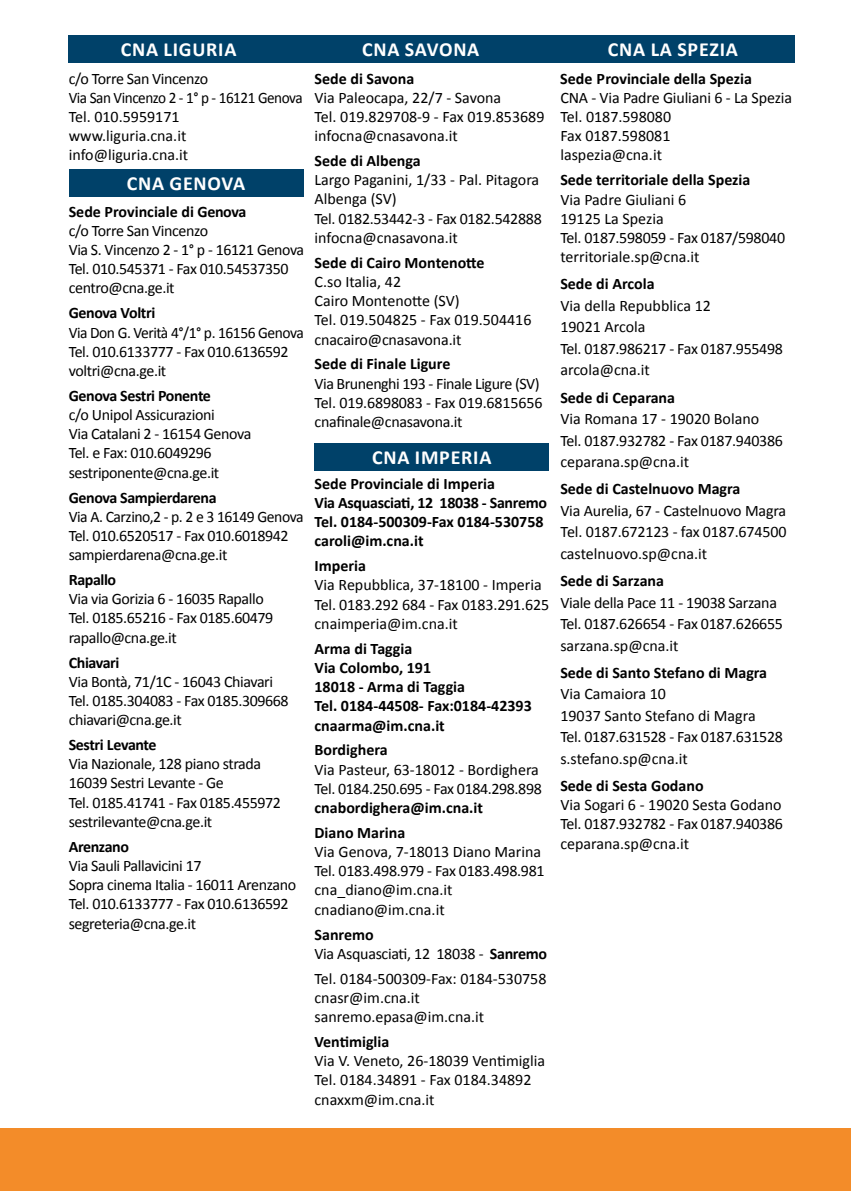
<style>
.page{position:relative;width:851px;height:1191px;background:#fff}
.page>*{position:absolute;margin:0;border:0;box-sizing:border-box;transform-origin:0 0}
.t1{font:700 20px "Calibri";letter-spacing:.04em;color:#fff}
.t2{font:16px/19.2px "Calibri";letter-spacing:-.02em;color:#000}
.t3{font:16px/19.2px "Calibri";color:#000}
.t4{font:700 16px/19.2px "Calibri";color:#000}
.t5{font:700 16px "Calibri";letter-spacing:-.025em;color:#000}
.s1{font-weight:700}
</style>
<div class="page">
<div style="left:0;top:1128px;width:850px;height:63px;background:#f38c29"></div>
<div style="left:69px;top:35px;width:725px;height:27px;background:#004169"></div>
<div style="left:314px;top:443px;width:235px;height:28px;background:#004169"></div>
<div style="left:69px;top:169px;width:234px;height:27px;background:#004169"></div>
<p class="t1" style="left:69px;top:37px;width:33px">c</p>
<p class="t1" style="left:132px;top:37px;width:106px">na liguria</p>
<p class="t1" style="left:362px;top:37px;width:119px">cna savona</p>
<p class="t1" style="left:607px;top:37px;width:80px">cna la spezi</p>
<p class="t1" style="left:725px;top:37px;width:14px">a</p>
<p class="t2" style="left:69px;top:69px;width:235px">c/o Torre San Vincenzo<br>Via San Vincenzo 2 - 1° p - 16121 Genova<br>Tel. 010.5959171<br>www.liguria.cna.it info@liguria.cna.it</p>
<p class="t1" style="left:127px;top:171px;width:120px">cna genova</p>
<p class="t4" style="left:69px;top:202px;width:179px">Sede Provinciale di Genova</p>
<p class="t2" style="left:69px;top:221px;width:237px">c/o Torre San Vincenzo<br>Via S. Vincenzo 2 - 1° p - 16121 Genova<br>Tel. 010.545371 - Fax 010.54537350 centro@cna.ge.it</p>
<p class="t4" style="left:69px;top:303px;width:88px">Genova voltri</p>
<p class="t2" style="left:69px;top:323px;width:237px">Via Don G. Verità 4°/1° p. 16156 Genova<br>Tel. 010.6133777 - Fax 010.6136592 voltri@cna.ge.it</p>
<p class="t5" style="left:69px;top:385px;width:144px">Genova Sestri Ponente</p>
<p class="t2" style="left:69px;top:405px;width:184px">c/o Unipol Assicurazioni<br>Via Catalani 2 - 16154 Genova<br>Tel. e Fax: 010.6049296 sestriponente@cna.ge.it</p>
<p class="t5" style="left:69px;top:487px;width:149px">Genova Sampierdarena</p>
<p class="t2" style="left:69px;top:507px;width:236px">Via A. Carzino,2 - p. 2 e 3 16149 Genova<br>Tel. 010.6520517 - Fax 010.6018942 sampierdarena@cna.ge.it</p>
<p class="t4" style="left:69px;top:570px;width:49px">Rapallo</p>
<p class="t2" style="left:69px;top:589px;width:206px">Via via Gorizia 6 - 16035 Rapallo<br>Tel. 0185.65216 - Fax 0185.60479 rapallo@cna.ge.it</p>
<p class="t4" style="left:69px;top:652px;width:52px">Chiavari</p>
<p class="t2" style="left:69px;top:672px;width:221px">Via Bontà, 71/1C - 16043 Chiavari<br>Tel. 0185.304083 - Fax 0185.309668 chiavari@cna.ge.it</p>
<p class="t5" style="left:69px;top:734px;width:89px">Sestri levante</p>
<p class="t2" style="left:69px;top:754px;width:214px">Via Nazionale, 128 piano strada<br>16039 Sestri Levante - Ge<br>Tel. 0185.41741 - Fax 0185.455972 sestrilevante@cna.ge.it</p>
<p class="t4" style="left:69px;top:837px;width:62px">Arenzano</p>
<p class="t2" style="left:69px;top:856px;width:229px">Via Sauli Pallavicini 17<br>Sopra cinema Italia - 16011 Arenzano<br>Tel. 010.6133777 - Fax 010.6136592 segreteria@cna.ge.it</p>
<p class="t4" style="left:314px;top:69px;width:101px">Sede di Savona</p>
<p class="t3" style="left:314px;top:88px;width:231px">Via Paleocapa, 22/7 - Savona<br>Tel. 019.829708-9 - Fax 019.853689 infocna@cnasavona.it</p>
<p class="t4" style="left:314px;top:151px;width:108px">Sede di Albenga</p>
<p class="t2" style="left:314px;top:170px;width:229px">Largo Paganini, 1/33 - Pal. Pitagora<br>Albenga (SV)<br>Tel. 0182.53442-3 - Fax 0182.542888 infocna@cnasavona.it</p>
<p class="t4" style="left:314px;top:253px;width:171px">Sede di Cairo Montenotte</p>
<p class="t3" style="left:314px;top:272px;width:218px">C.so Italia, 42<br>Cairo Montenotte (SV)<br>Tel. 019.504825 - Fax 019.504416 cnacairo@cnasavona.it</p>
<p class="t4" style="left:314px;top:354px;width:137px">Sede di Finale Ligure</p>
<p class="t2" style="left:314px;top:374px;width:229px">Via Brunenghi 193 - Finale Ligure (SV)<br>Tel. 019.6898083 - Fax 019.6815656 cnafinale@cnasavona.it</p>
<p class="t1" style="left:372px;top:445px;width:54px">cna imperi</p>
<p class="t1" style="left:479px;top:445px;width:14px">a</p>
<p class="t4" style="left:314px;top:474px;width:234px">Sede Provinciale di Imperia<br>Via Asquasciati, 12 18038 - Sanremo<br>Tel. 0184-500309-Fax 0184-530758 caroli@im.cna.it</p>
<p class="t4" style="left:314px;top:556px;width:53px">Imperia</p>
<p class="t3" style="left:314px;top:575px;width:236px">Via Repubblica, 37-18100 - Imperia<br>Tel. 0183.292 684 - Fax 0183.291.625 cnaimperia@im.cna.it</p>
<p class="t4" style="left:314px;top:639px;width:219px">Arma di Taggia<br>Via Colombo, 191<br>18018 - Arma di Taggia<br>Tel. 0184-44508- Fax:0184-42393 cnaarma@im.cna.it</p>
<p class="t4" style="left:314px;top:740px;width:75px">Bordighera</p>
<p class="t2" style="left:314px;top:759px;width:229px">Via Pasteur, 63-18012 - Bordighera<br>Tel. 0184.250.695 - Fax 0184.298.898</p>
<p class="t4" style="left:314px;top:795px;width:170px;line-height:24.8px">cnabordighera@im.cna.it<br>Diano Marina</p>
<p class="t3" style="left:314px;top:842px;width:231px">Via Genova, 7-18013 Diano Marina<br>Tel. 0183.498.979 - Fax 0183.498.981 cna_diano@im.cna.it cnadiano@im.cna.it</p>
<p class="t2" style="left:314px;top:924px;width:234px"><span class="s1">Sanremo<br></span>Via Asquasciati, 12 18038 - <span class="s1">Sanremo</span></p>
<p class="t3" style="left:314px;top:968px;width:233px">Tel. 0184-500309-Fax: 0184-530758 cnasr@im.cna.it sanremo.epasa@im.cna.it</p>
<p class="t4" style="left:314px;top:1032px;width:76px">Ventimiglia</p>
<p class="t3" style="left:314px;top:1051px;width:232px">Via V. Veneto, 26-18039 Ventimiglia<br>Tel. 0184.34891 - Fax 0184.34892 cnaxxm@im.cna.it</p>
<p class="t4" style="left:560px;top:69px;width:193px">Sede provinciale della Spezia</p>
<p class="t3" style="left:560px;top:88px;width:233px">CNA - Via Padre Giuliani 6 - La Spezia<br>Tel. 0187.598080<br>Fax 0187.598081<br>laspezia@cna.it</p>
<p class="t4" style="left:560px;top:170px;width:191px">Sede territoriale della Spezia</p>
<p class="t3" style="left:560px;top:190px;width:226px">Via Padre Giuliani 6<br>19125 La Spezia<br>Tel. 0187.598059 - Fax 0187/598040 territoriale.sp@cna.it</p>
<p class="t4" style="left:560px;top:274px;width:96px">Sede di Arcola</p>
<p class="t3" style="left:560px;top:295px;width:224px;line-height:21.6px">Via della Repubblica 12<br>19021 Arcola<br>Tel. 0187.986217 - Fax 0187.955498 arcola@cna.it</p>
<p class="t4" style="left:560px;top:387px;width:116px">Sede di Ceparana</p>
<p class="t3" style="left:560px;top:408px;width:224px;line-height:21.6px">Via Romana 17 - 19020 Bolano<br>Tel. 0187.932782 - Fax 0187.940386 ceparana.sp@cna.it</p>
<p class="t4" style="left:560px;top:479px;width:181px">Sede di Castelnuovo Magra</p>
<p class="t2" style="left:560px;top:500px;width:228px;line-height:21.6px;text-align:justify">Via Aurelia, 67 - Castelnuovo Magra tel. 0187.672123 - fax 0187.674500 castelnuovo.sp@cna.it</p>
<p class="t4" style="left:560px;top:571px;width:105px">Sede di Sarzana</p>
<p class="t2" style="left:560px;top:591px;width:224px;line-height:21.6px">Viale della Pace 11 - 19038 Sarzana<br>Tel. 0187.626654 - Fax 0187.626655 sarzana.sp@cna.it</p>
<p class="t4" style="left:560px;top:663px;width:208px">Sede di Santo Stefano di Magra</p>
<p class="t2" style="left:560px;top:683px;width:224px;line-height:21.6px">Via Camaiora 10<br>19037 Santo Stefano di Magra<br>Tel. 0187.631528 - Fax 0187.631528 s.stefano.sp@cna.it</p>
<p class="t4" style="left:560px;top:776px;width:145px">Sede di Sesta Godano</p>
<p class="t2" style="left:560px;top:795px;width:224px;text-align:justify">Via Sogari 6 - 19020 Sesta Godano Tel. 0187.932782 - Fax 0187.940386 ceparana.sp@cna.it</p>
</div>
